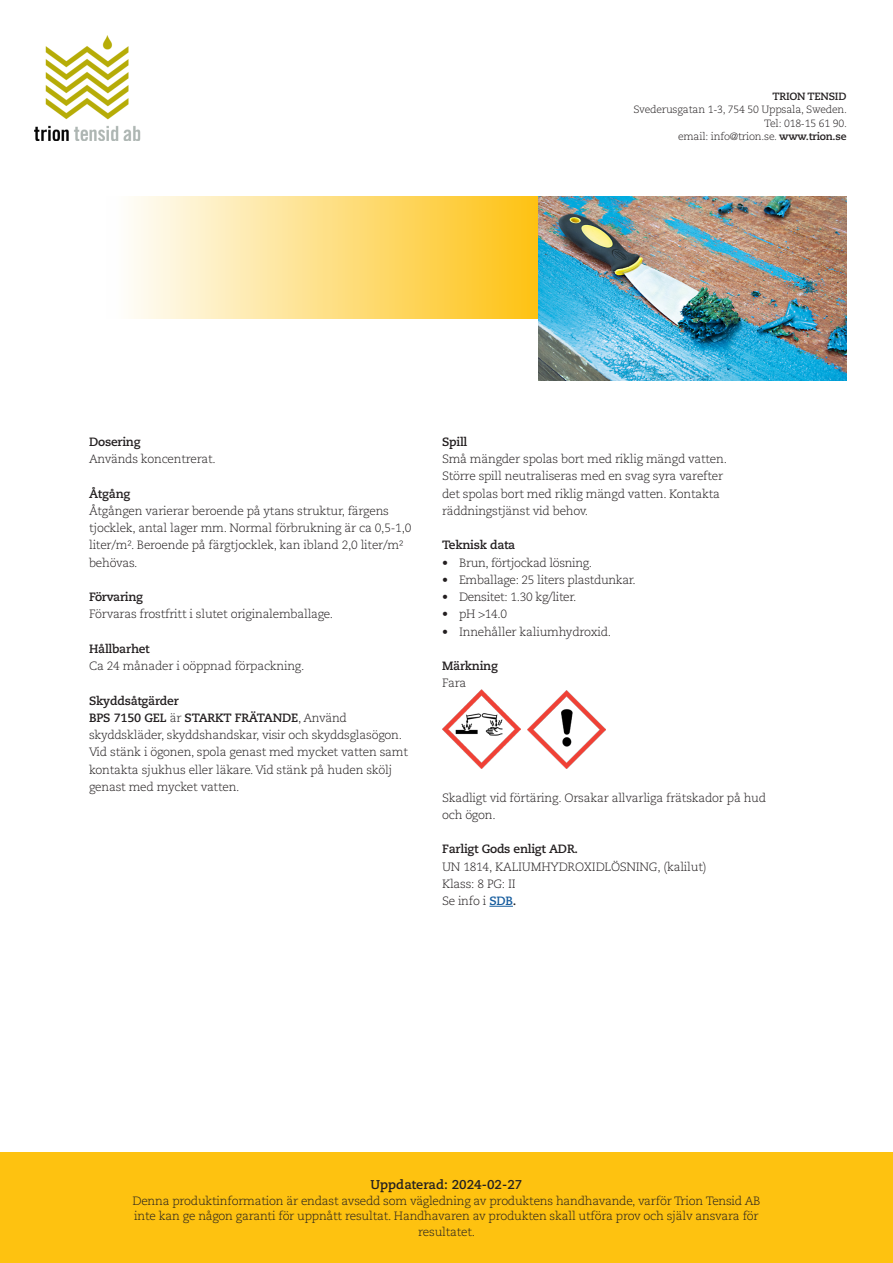
<style>
.page{position:relative;width:893px;height:1263px;background:#fff}
.page>*{position:absolute;margin:0;border:0;box-sizing:border-box;transform-origin:0 0}
.t1{font:700 12.75px "Caecilia LT Std";color:#231f20}
.Brödtext{font:300 12px/17.2px "Caecilia LT Std";letter-spacing:-.02em;color:#231f20}
.Rubrik_3{font:700 12px "Caecilia LT Std";letter-spacing:-.02em;color:#231f20}
.Brödtext-2{font:700 12px "Caecilia LT Std";letter-spacing:-.02em;color:#231f20}
.Rubrik_3-2{font:300 12px "Caecilia LT Std";color:#231f20}
.t2{font:300 10.5px "Caecilia LT Std";letter-spacing:-.02em;color:#231f20}
.t3{font:700 10.5px "Caecilia LT Std";letter-spacing:-.02em;color:#231f20}
.s1{font-weight:700}
.s2{font-weight:700;color:#175d9e}
</style>
<div class="page">
<div style="left:0;top:1152px;width:893px;height:111px;background:#fec210"></div>
<svg style="left:489px;top:906px;width:24px;height:1px"></svg>
<img style="left:442px;top:690px;width:79px;height:78px">
<img style="left:527px;top:690px;width:79px;height:78px">
<div style="left:106px;top:196px;width:433px;height:123px;background:linear-gradient(to right,#feffff,#fec211)"></div>
<img style="left:539px;top:196px;width:308px;height:184px">
<img style="left:34px;top:35px;width:106px;height:105px">
<p class="t3" style="left:772px;top:90px;width:76px">TRION TENSID</p>
<p class="t2" style="left:633px;top:104px;width:215px">Svederusgatan 1-3, 754 50 Uppsala, Sweden.</p>
<p class="t2" style="left:764px;top:117px;width:84px">Tel: 018-15 61 90.</p>
<p class="t2" style="left:678px;top:131px;width:170px">email: info@trion.se. <span class="s1">www.trion.se</span></p>
<p class="Brödtext-2" style="left:89px;top:434px;width:53px">Dosering</p>
<p class="Brödtext" style="left:89px;top:450px;width:128px">Används koncentrerat.</p>
<p class="Brödtext-2" style="left:89px;top:486px;width:43px">Åtgång</p>
<p class="Brödtext" style="left:89px;top:502px;width:324px">Åtgången varierar beroende på ytans struktur, färgens tjocklek, antal lager mm. Normal förbrukning är ca 0,5-1,0 liter/m². Beroende på färgtjocklek, kan ibland 2,0 liter/m² behövas.</p>
<p class="Rubrik_3" style="left:89px;top:590px;width:56px">Förvaring</p>
<p class="Brödtext" style="left:89px;top:606px;width:246px">Förvaras frostfritt i slutet originalemballage.</p>
<p class="Rubrik_3" style="left:89px;top:641px;width:62px">Hållbarhet</p>
<p class="Brödtext" style="left:89px;top:657px;width:217px">Ca 24 månader i oöppnad förpackning.</p>
<p class="Rubrik_3" style="left:89px;top:693px;width:91px">Skyddsåtgärder</p>
<p class="Brödtext" style="left:89px;top:709px;width:321px"><span class="s1">BPS 7150 GEL</span> är <span class="s1">STARKT FRÄTANDE</span>, Använd skyddskläder, skyddshandskar, visir och skyddsglasögon.<br>Vid stänk i ögonen, spola genast med mycket vatten samt</p>
<p class="Brödtext" style="left:89px;top:761px;width:305px">kontakta sjukhus eller läkare. Vid stänk på huden skölj</p>
<p class="Brödtext" style="left:89px;top:778px;width:152px">genast med mycket vatten.</p>
<p class="Rubrik_3" style="left:442px;top:434px;width:27px">Spill</p>
<p class="Brödtext" style="left:442px;top:450px;width:286px">Små mängder spolas bort med riklig mängd vatten.</p>
<p class="Brödtext" style="left:442px;top:468px;width:283px">Större spill neutraliseras med en svag syra varefter</p>
<p class="Brödtext" style="left:442px;top:485px;width:280px">det spolas bort med riklig mängd vatten. Kontakta</p>
<p class="Brödtext" style="left:442px;top:502px;width:148px">räddningstjänst vid behov.</p>
<p class="Rubrik_3" style="left:442px;top:538px;width:75px">Teknisk data</p>
<p class="Brödtext" style="left:442px;top:554px;width:152px">• Brun, förtjockad lösning.</p>
<p class="Brödtext" style="left:442px;top:571px;width:195px">• Emballage: 25 liters plastdunkar.</p>
<p class="Brödtext" style="left:442px;top:588px;width:136px">• Densitet: 1.30 kg/liter.</p>
<p class="Brödtext" style="left:442px;top:606px;width:67px">• pH &gt;14.0</p>
<p class="Brödtext" style="left:442px;top:623px;width:171px">• Innehåller kaliumhydroxid.</p>
<p class="Rubrik_3" style="left:442px;top:659px;width:57px">Märkning</p>
<p class="Rubrik_3-2" style="left:442px;top:676px;width:26px">Fara</p>
<p class="Brödtext" style="left:442px;top:789px;width:326px">Skadligt vid förtäring. Orsakar allvarliga frätskador på hud och ögon.</p>
<p class="Brödtext-2" style="left:442px;top:842px;width:138px">Farligt Gods enligt ADR.</p>
<p class="Brödtext" style="left:442px;top:858px;width:266px">UN 1814, KALIUMHYDROXIDLÖSNING, (kalilut)</p>
<p class="Brödtext" style="left:442px;top:875px;width:75px">Klass: 8 PG: II</p>
<p class="Brödtext" style="left:442px;top:892px;width:76px">Se info i <span class="s2">SDB</span><span class="s1">.</span></p>
<p class="t1" style="left:371px;top:1177px;width:153px">Uppdaterad: 2024-02-27</p>
<p class="Brödtext" style="left:133px;top:1193px;width:629px;line-height:15.8px;text-align:center">Denna produktinformation är endast avsedd som vägledning av produktens handhavande, varför Trion Tensid AB inte kan ge någon garanti för uppnått resultat. Handhavaren av produkten skall utföra prov och själv ansvara för resultatet.</p>
</div>
